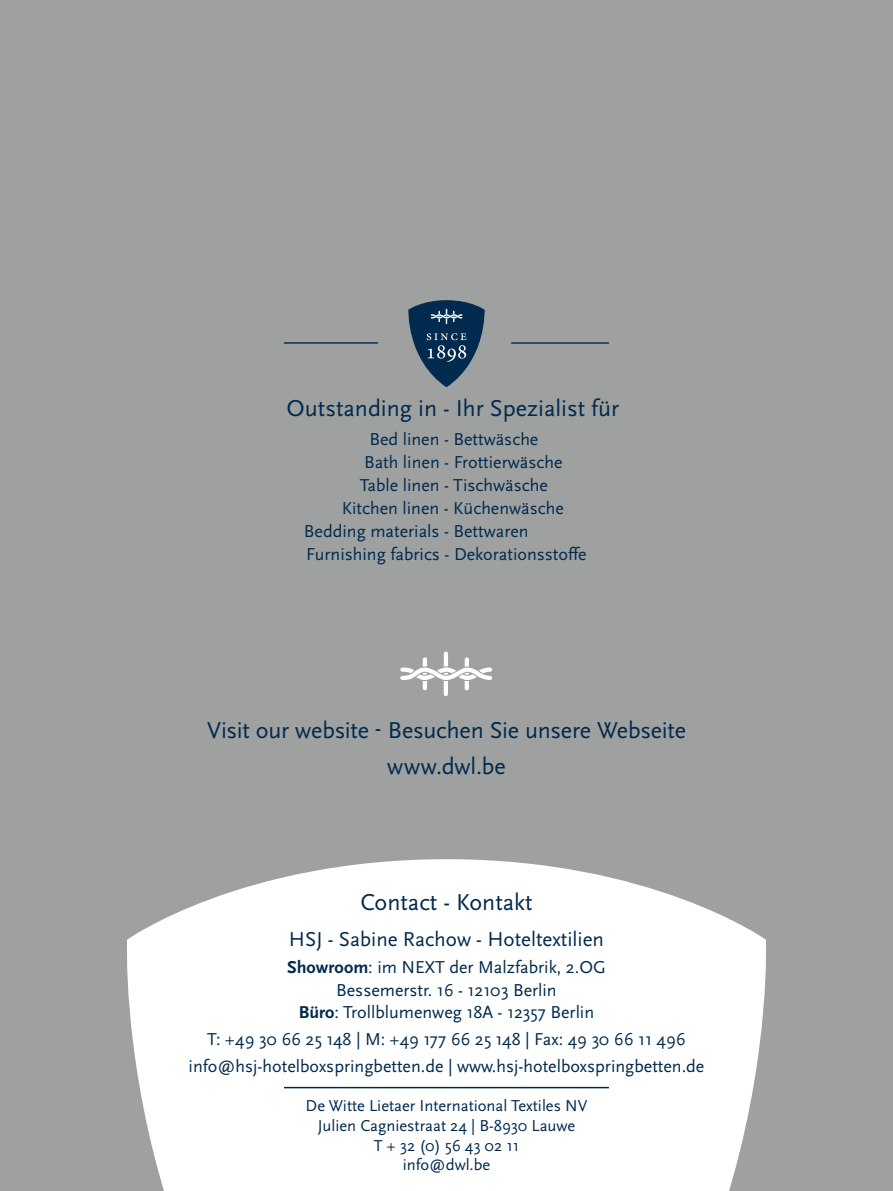
<style>
.page{position:relative;width:893px;height:1191px;background:#9fa0a0}
.page>*{position:absolute;margin:0;border:0;box-sizing:border-box;transform-origin:0 0}
.t1{font:24px/36px "Scala Sans OT";color:#002a4e;text-align:center}
.t2{font:21px "Scala Sans OT";color:#002a4e}
.t3{font:18px/22.5px "Scala Sans OT";color:#002a4e;text-align:center}
.t4{font:16.5px/19.8px "Scala Sans OT";color:#002a4e;text-align:center}
.s1{font-weight:700}
</style>
<div class="page">
<svg style="left:127px;top:859px;width:639px;height:332px;background:#f4f4f4"></svg>
<hr style="left:511px;top:342px;width:98px;height:2px;background:#002a4e">
<hr style="left:284px;top:342px;width:94px;height:2px;background:#002a4e">
<svg style="left:400px;top:651px;width:93px;height:46px"></svg>
<svg style="left:408px;top:300px;width:77px;height:87px"></svg>
<hr style="left:284px;top:1086px;width:325px;height:2px;background:#002a4e">
<h1 class="t1" style="left:287px;top:391px;width:334px">Outstanding in - Ihr Spezialist für</h1>
<p class="t3" style="left:369px;top:428px;width:170px">Bed linen - Bettwäsche</p>
<p class="t3" style="left:364px;top:451px;width:200px">Bath linen - Frottierwäsche</p>
<p class="t3" style="left:360px;top:474px;width:190px">Table linen - Tischwäsche</p>
<p class="t3" style="left:342px;top:497px;width:223px">Kitchen linen - Küchenwäsche</p>
<p class="t3" style="left:304px;top:520px;width:226px">Bedding materials - Bettwaren</p>
<p class="t3" style="left:306px;top:543px;width:282px">Furnishing fabrics - Dekorationsstoffe</p>
<h1 class="t1" style="left:207px;top:713px;width:480px">Visit our website - Besuchen Sie unsere Webseite www.dwl.be</h1>
<h1 class="t1" style="left:360px;top:885px;width:174px">Contact - Kontakt</h1>
<p class="t2" style="left:289px;top:928px;width:317px">HSJ - Sabine Rachow - Hoteltextilien</p>
<p class="t3" style="left:287px;top:956px;width:320px"><span class="s1">Showroom</span>: im NEXT der Malzfabrik, 2.OG<br>Bessemerstr. 16 - 12103 Berlin<br><span class="s1">Büro</span>: Trollblumenweg 18A - 12357 Berlin</p>
<p class="t3" style="left:189px;top:1026px;width:517px;line-height:27px">T: +49 30 66 25 148 | M: +49 177 66 25 148 | Fax: 49 30 66 11 496 info@hsj-hotelboxspringbetten.de | www.hsj-hotelboxspringbetten.de</p>
<p class="t4" style="left:306px;top:1096px;width:283px">De Witte Lietaer International Textiles NV<br>Julien Cagniestraat 24 | B-8930 Lauwe<br>T + 32 (0) 56 43 02 11<br>info@dwl.be</p>
</div>
